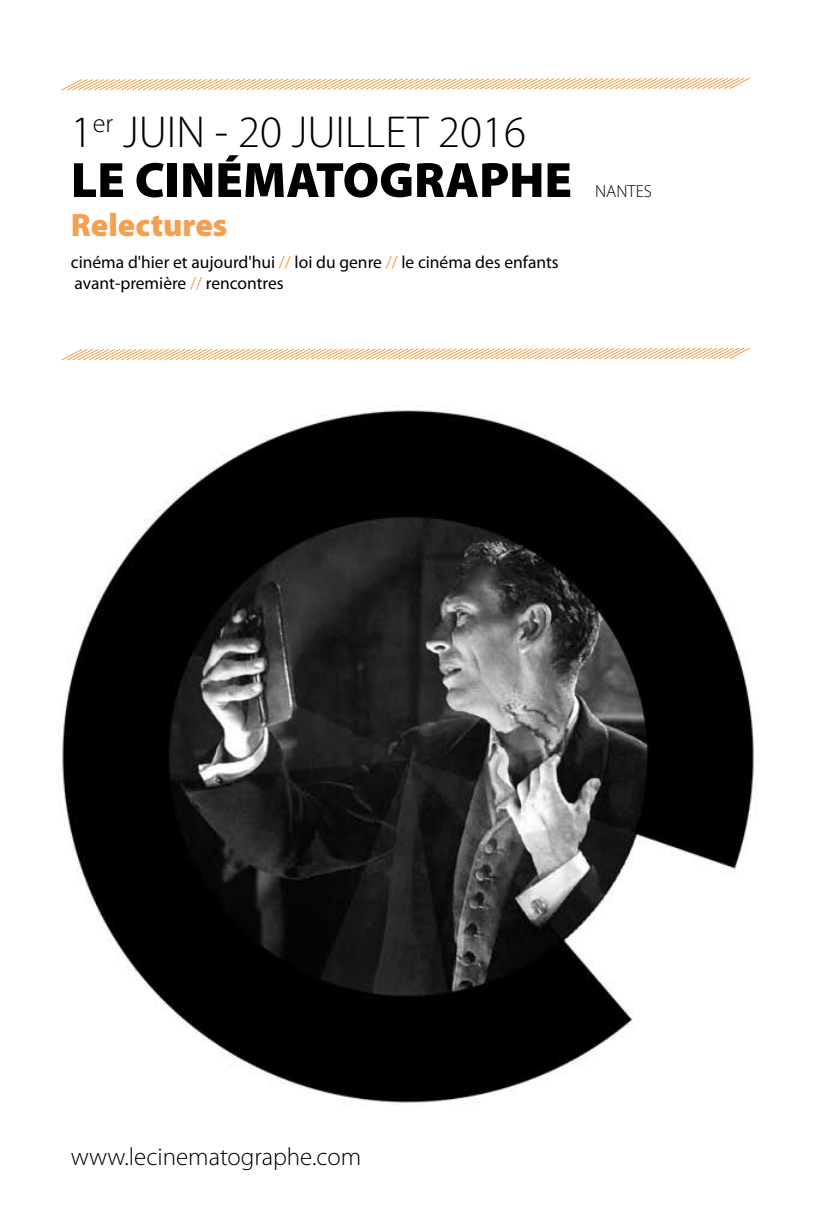
<style>
.page{position:relative;width:815px;height:1205px;background:#fff}
.page>*{position:absolute;margin:0;border:0;box-sizing:border-box;transform-origin:0 0}
.t1{font:900 50px "Myriad Pro";color:#000}
.t2{font:300 45px "Myriad Pro";color:#000}
.t3{font:900 32.5px "Myriad Pro";color:#f4a050}
.t4{font:300 25px "Myriad Pro";color:#000}
.t5{font:17.5px/21px "Myriad Pro";color:#000}
.t6{font:300 17.5px "Myriad Pro";color:#000}
.s1{color:#f4a050}
</style>
<div class="page">
<img style="left:59px;top:405px;width:697px;height:698px">
<svg style="left:61px;top:77px;width:689px;height:14px"></svg>
<svg style="left:61px;top:347px;width:689px;height:14px"></svg>
<h2 class="t2" style="left:71px;top:107px;width:457px">1<sup>er</sup> JUIN - 20 JUILLET 2016</h2>
<h1 class="t1" style="left:71px;top:152px;width:503px">LE CINÉMATOGRAPHE</h1>
<h3 class="t3" style="left:71px;top:207px;width:158px">Relectures</h3>
<p class="t5" style="left:71px;top:251px;width:489px">cinéma d'hier et aujourd'hui <span class="s1">//</span> loi du genre <span class="s1">//</span> le cinéma des enfants avant-première <span class="s1">//</span> rencontres</p>
<p class="t6" style="left:595px;top:182px;width:58px">NANTES</p>
<h3 class="t4" style="left:71px;top:1143px;width:292px">www.lecinematographe.com</h3>
</div>
